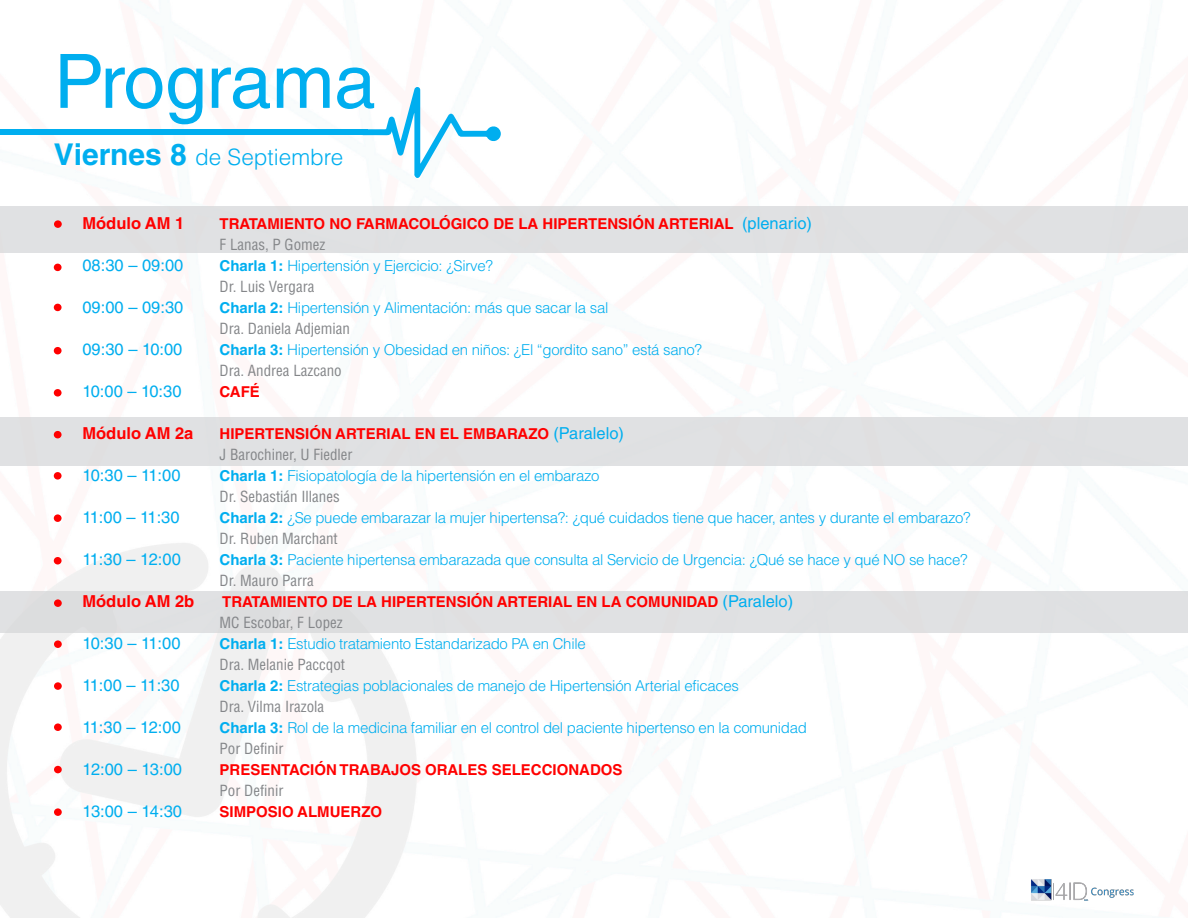
<style>
.page{position:relative;width:1188px;height:918px;background:#fff}
.page>*{position:absolute;margin:0;border:0;box-sizing:border-box;transform-origin:0 0}
.t1{font:75px "Helvetica LT Std";letter-spacing:-.01em;color:#00aeef}
.t2{font:300 22.5px "Helvetica LT Std";color:#00aeef}
.t3{font:16.5px "Helvetica LT Std";color:#00aeef}
.t4{font:700 16.5px "Helvetica LT Std";color:#f00}
.t5{font:300 15px "Helvetica LT Std";letter-spacing:-.02em;color:#00aeef}
.t6{font:700 15px "Helvetica LT Std";color:#f00}
.t7{font:condensed 15px "Helvetica LT Std";color:#848689}
.s1{font-weight:700;font-size:30px}
.s2{font-weight:400;font-size:16.5px;color:#00aeef}
.s3{font-weight:700}
</style>
<div class="page">
<img style="left:0;top:206px;width:1188px;height:712px">
<svg style="left:362px;top:87px;width:139px;height:91px"></svg>
<div style="left:0;top:129px;width:367px;height:6px;background:#00aeef"></div>
<div style="left:0;top:417px;width:1188px;height:49px;background:#e0e1e3"></div>
<div style="left:0;top:207px;width:1188px;height:46px;background:#e0e1e3"></div>
<div style="left:0;top:591px;width:1188px;height:41px;background:#e0e1e3"></div>
<img style="left:1031px;top:878px;width:103px;height:22px">
<div style="left:54px;top:220px;width:8px;height:8px;background:#f00;border-radius:50%"></div>
<div style="left:54px;top:264px;width:8px;height:7px;background:#f00;border-radius:50%"></div>
<div style="left:54px;top:347px;width:8px;height:7px;background:#f00;border-radius:50%"></div>
<div style="left:54px;top:389px;width:8px;height:8px;background:#f00;border-radius:50%"></div>
<div style="left:54px;top:472px;width:8px;height:8px;background:#f00;border-radius:50%"></div>
<div style="left:54px;top:557px;width:8px;height:8px;background:#f00;border-radius:50%"></div>
<div style="left:54px;top:514px;width:8px;height:8px;background:#f00;border-radius:50%"></div>
<div style="left:54px;top:304px;width:8px;height:7px;background:#f00;border-radius:50%"></div>
<div style="left:54px;top:431px;width:8px;height:7px;background:#f00;border-radius:50%"></div>
<div style="left:54px;top:599px;width:8px;height:8px;background:#f00;border-radius:50%"></div>
<div style="left:54px;top:640px;width:8px;height:8px;background:#f00;border-radius:50%"></div>
<div style="left:54px;top:723px;width:8px;height:8px;background:#f00;border-radius:50%"></div>
<div style="left:54px;top:808px;width:8px;height:8px;background:#f00;border-radius:50%"></div>
<div style="left:54px;top:766px;width:8px;height:7px;background:#f00;border-radius:50%"></div>
<div style="left:54px;top:682px;width:8px;height:8px;background:#f00;border-radius:50%"></div>
<p class="t1" style="left:54px;top:38px;width:324px">Programa</p>
<p class="t2" style="left:54px;top:143px;width:291px"><span class="s1">Viernes 8</span> de Septiembre</p>
<p class="t4" style="left:82px;top:213px;width:103px">Módulo AM 1</p>
<p class="t3" style="left:82px;top:256px;width:102px">08:30 – 09:00</p>
<p class="t3" style="left:82px;top:298px;width:102px">09:00 – 09:30</p>
<p class="t3" style="left:82px;top:340px;width:102px">09:30 – 10:00</p>
<p class="t3" style="left:82px;top:382px;width:101px">10:00 – 10:30</p>
<p class="t4" style="left:82px;top:423px;width:113px">Módulo AM 2a</p>
<p class="t3" style="left:82px;top:466px;width:100px">10:30 – 11:00</p>
<p class="t3" style="left:82px;top:508px;width:99px">11:00 – 11:30</p>
<p class="t3" style="left:82px;top:550px;width:100px">11:30 – 12:00</p>
<p class="t4" style="left:82px;top:591px;width:113px">Módulo AM 2b</p>
<p class="t3" style="left:82px;top:634px;width:100px">10:30 – 11:00</p>
<p class="t3" style="left:82px;top:676px;width:99px">11:00 – 11:30</p>
<p class="t3" style="left:82px;top:718px;width:100px">11:30 – 12:00</p>
<p class="t3" style="left:82px;top:760px;width:101px">12:00 – 13:00</p>
<p class="t3" style="left:82px;top:802px;width:101px">13:00 – 14:30</p>
<p class="t6" style="left:220px;top:215px;width:594px">TRATAMIENTO NO FARMACOLÓGICO DE LA HIPERTENSIÓN ARTERIAL <span class="s2">(plenario)</span></p>
<p class="t7" style="left:220px;top:235px;width:107px">F Lanas, P Gomez</p>
<p class="t5" style="left:220px;top:256px;width:275px"><span class="s3">Charla 1:</span> Hipertensión y Ejercicio: ¿Sirve?</p>
<p class="t7" style="left:220px;top:277px;width:96px">Dr. Luis Vergara</p>
<p class="t5" style="left:220px;top:298px;width:390px"><span class="s3">Charla 2:</span> Hipertensión y Alimentación: más que sacar la sal</p>
<p class="t7" style="left:220px;top:319px;width:132px">Dra. Daniela Adjemian</p>
<p class="t5" style="left:220px;top:340px;width:484px"><span class="s3">Charla 3:</span> Hipertensión y Obesidad en niños: ¿El “gordito sano” está sano?</p>
<p class="t7" style="left:220px;top:361px;width:124px">Dra. Andrea Lazcano</p>
<p class="t6" style="left:220px;top:383px;width:42px">CAFÉ</p>
<p class="t6" style="left:220px;top:425px;width:406px">HIPERTENSIÓN ARTERIAL EN EL EMBARAZO <span class="s2">(Paralelo)</span></p>
<p class="t7" style="left:220px;top:445px;width:134px">J Barochiner, U Fiedler</p>
<p class="t5" style="left:220px;top:466px;width:381px"><span class="s3">Charla 1:</span> Fisiopatología de la hipertensión en el embarazo</p>
<p class="t7" style="left:220px;top:487px;width:122px">Dr. Sebastián Illanes</p>
<p class="t5" style="left:220px;top:508px;width:753px"><span class="s3">Charla 2:</span> ¿Se puede embarazar la mujer hipertensa?: ¿qué cuidados tiene que hacer, antes y durante el embarazo?</p>
<p class="t7" style="left:220px;top:529px;width:120px">Dr. Ruben Marchant</p>
<p class="t5" style="left:220px;top:550px;width:750px"><span class="s3">Charla 3:</span> Paciente hipertensa embarazada que consulta al Servicio de Urgencia: ¿Qué se hace y qué NO se hace?</p>
<p class="t7" style="left:220px;top:571px;width:96px">Dr. Mauro Parra</p>
<p class="t6" style="left:222px;top:593px;width:572px">TRATAMIENTO DE LA HIPERTENSIÓN ARTERIAL EN LA COMUNIDAD <span class="s2">(Paralelo)</span></p>
<p class="t7" style="left:220px;top:613px;width:125px">MC Escobar, F Lopez</p>
<p class="t5" style="left:220px;top:634px;width:368px"><span class="s3">Charla 1:</span> Estudio tratamiento Estandarizado PA en Chile</p>
<p class="t7" style="left:220px;top:655px;width:127px">Dra. Melanie Paccqot</p>
<p class="t5" style="left:220px;top:676px;width:521px"><span class="s3">Charla 2:</span> Estrategias poblacionales de manejo de Hipertensión Arterial eficaces</p>
<p class="t7" style="left:220px;top:697px;width:106px">Dra. Vilma Irazola</p>
<p class="t5" style="left:220px;top:718px;width:589px"><span class="s3">Charla 3:</span> Rol de la medicina familiar en el control del paciente hipertenso en la comunidad</p>
<p class="t7" style="left:220px;top:739px;width:65px">Por Definir</p>
<p class="t6" style="left:220px;top:761px;width:404px">PRESENTACIÓN TRABAJOS ORALES SELECCIONADOS</p>
<p class="t7" style="left:220px;top:781px;width:65px">Por Definir</p>
<p class="t6" style="left:220px;top:803px;width:164px">SIMPOSIO ALMUERZO</p>
</div>
